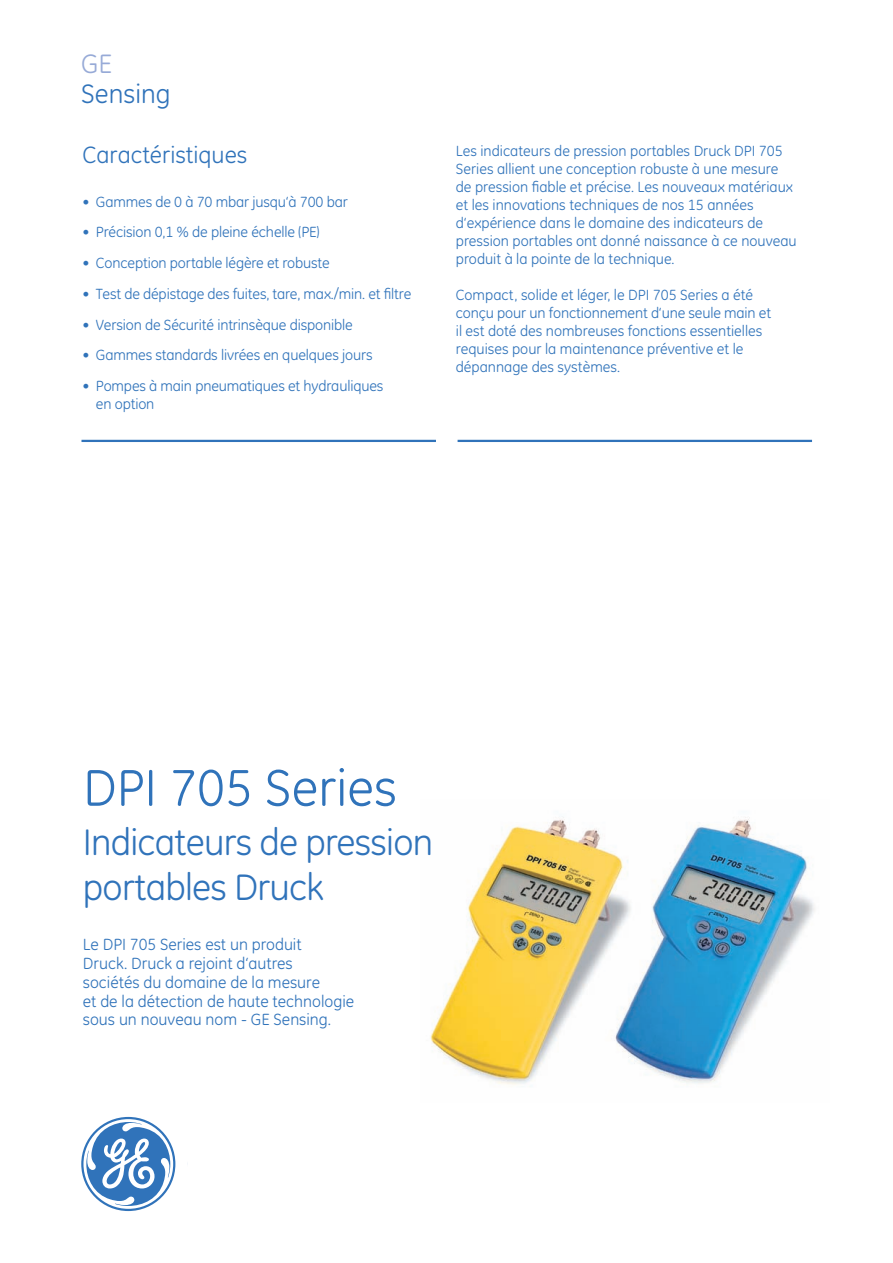
<style>
.page{position:relative;width:893px;height:1263px;background:#fff}
.page>*{position:absolute;margin:0;border:0;box-sizing:border-box;transform-origin:0 0}
.t1{font:52.5px "GE Inspira";color:#3073ba}
.t2{font:37.5px/45px "GE Inspira";letter-spacing:-.02em;color:#3073ba}
.t3{font:27.15px "GE Inspira";color:#3073ba}
.t4{font:27.15px "GE Inspira";color:#97aad7}
.t5{font:24px "GE Inspira";color:#3073ba}
.t6{font:16.5px/18.8px "GE Inspira";color:#3073ba}
.t7{font:15px/18px "GE Inspira";color:#3073ba}
</style>
<div class="page">
<svg style="left:81px;top:1117px;width:94px;height:94px"></svg>
<img style="left:430px;top:816px;width:385px;height:269px">
<hr style="left:81px;top:440px;width:355px;height:2px;background:#3073ba">
<hr style="left:458px;top:440px;width:354px;height:2px;background:#3073ba">
<h3 class="t4" style="left:81px;top:49px;width:33px">GE</h3>
<h3 class="t3" style="left:81px;top:78px;width:91px">Sensing</h3>
<h3 class="t5" style="left:82px;top:141px;width:166px">Caractéristiques</h3>
<p class="t7" style="left:82px;top:192px;width:267px">• Gammes de 0 à 70 mbar jusqu‘à 700 bar</p>
<p class="t7" style="left:82px;top:223px;width:239px">• Précision 0,1 % de pleine échelle (PE)</p>
<p class="t7" style="left:82px;top:254px;width:249px">• Conception portable légère et robuste</p>
<p class="t7" style="left:82px;top:285px;width:330px">• Test de dépistage des fuites, tare, max./min. et filtre</p>
<p class="t7" style="left:82px;top:315px;width:272px">• Version de Sécurité intrinsèque disponible</p>
<p class="t7" style="left:82px;top:346px;width:292px">• Gammes standards livrées en quelques jours</p>
<p class="t7" style="left:96px;top:377px;width:289px;text-indent:-14px">• Pompes à main pneumatiques et hydrauliques en option</p>
<p class="t7" style="left:456px;top:142px;width:342px">Les indicateurs de pression portables Druck DPI 705<br>Series allient une conception robuste à une mesure de pression fiable et précise. Les nouveaux matériaux et les innovations techniques de nos 15 années d‘expérience dans le domaine des indicateurs de pression portables ont donné naissance à ce nouveau produit à la pointe de la technique.</p>
<p class="t7" style="left:456px;top:286px;width:317px">Compact, solide et léger, le DPI 705 Series a été conçu pour un fonctionnement d‘une seule main et il est doté des nombreuses fonctions essentielles requises pour la maintenance préventive et le dépannage des systèmes.</p>
<h1 class="t1" style="left:83px;top:758px;width:316px">DPI 705 Series</h1>
<h2 class="t2" style="left:83px;top:820px;width:352px">Indicateurs de pression portables Druck</h2>
<p class="t6" style="left:83px;top:935px;width:273px">Le DPI 705 Series est un produit<br>Druck. Druck a rejoint d‘autres<br>sociétés du domaine de la mesure<br>et de la détection de haute technologie sous un nouveau nom - GE Sensing.</p>
</div>
